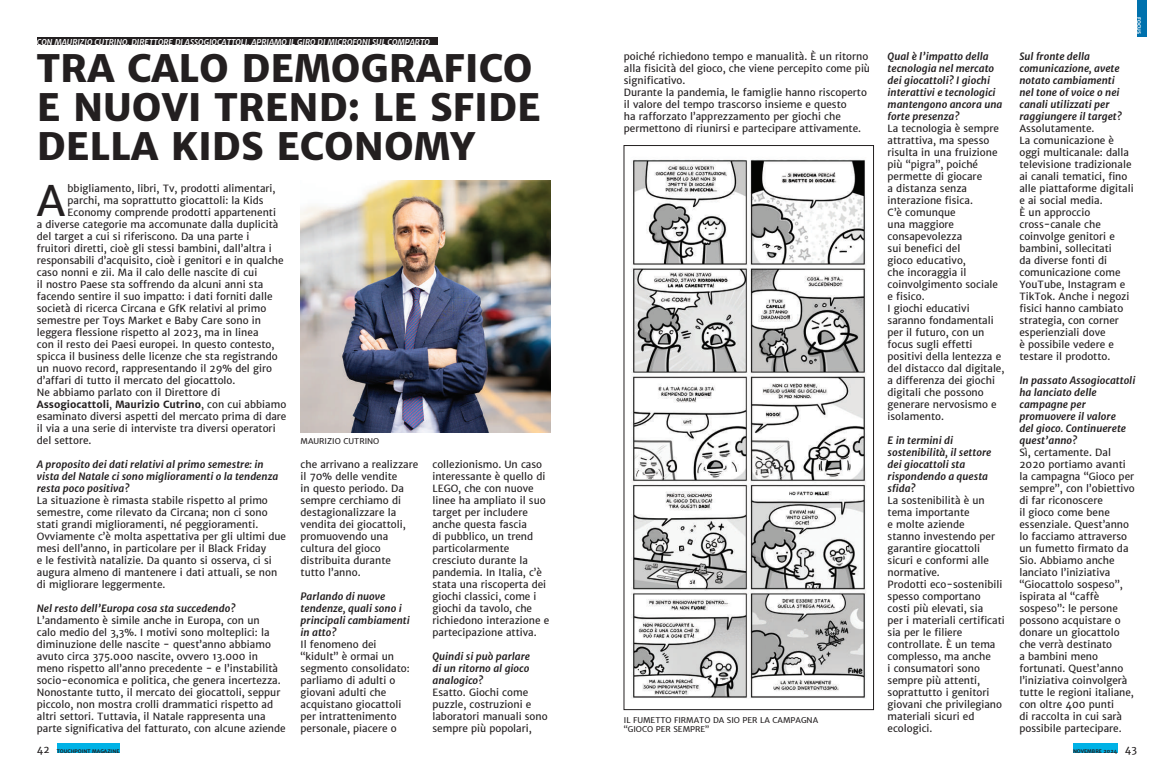
<style>
.page{position:relative;width:1174px;height:780px;background:#fff}
.page>*{position:absolute;margin:0;border:0;box-sizing:border-box;transform-origin:0 0}
.t1{font:42.3px "Merriweather Sans";color:#231f20}
.t2{font:800 38px/39px "Merriweather Sans";color:#231f20}
.t3{font:10px/12px "Merriweather Sans";color:#231f20}
.t4{font:italic 700 10px/12px "Merriweather Sans";color:#231f20}
.t5{font:700 10px "Merriweather Sans";color:#231f20}
.t6{font:italic 700 8px "Merriweather Sans";color:#fff}
.t7{font:8px/9.6px "Merriweather Sans";color:#231f20}
.t8{font:700 5px "Merriweather Sans";color:#231f20}
.t9{font:700 5px "Merriweather Sans";color:#fff}
.s1{font-weight:400}
</style>
<div class="page">
<div style="left:57px;top:743px;width:63px;height:10px;background:#00b2e6"></div>
<div style="left:1073px;top:743px;width:44px;height:10px;background:#00b2e6"></div>
<div style="left:37px;top:37px;width:400px;height:8px;background:#231f20"></div>
<img style="left:631px;top:159px;width:235px;height:540px">
<div style="left:1137px;top:0;width:10px;height:37px;background:#0071ad"></div>
<img style="left:300px;top:180px;width:250px;height:252px">
<p class="t6" style="left:37px;top:36px;width:394px">CON MAURIZIO CUTRINO, DIRETTORE DI ASSOGIOCATTOLI, APRIAMO IL GIRO DI MICROFONI SUL COMPARTO</p>
<h2 class="t2" style="left:37px;top:49px;width:505px">TRA CALO DEMOGRAFICO<br>E NUOVI TREND: LE SFIDE<br>DELLA KIDS ECONOMY</h2>
<h1 class="t1" style="left:36px;top:173px;width:31px">A</h1>
<p class="t3" style="left:68px;top:182px;width:209px">bbigliamento, libri, Tv, prodotti alimentari,</p>
<p class="t3" style="left:68px;top:194px;width:197px">parchi, ma soprattutto giocattoli: la Kids</p>
<p class="t3" style="left:68px;top:206px;width:210px">Economy comprende prodotti appartenenti</p>
<p class="t3" style="left:37px;top:218px;width:243px">a diverse categorie ma accomunate dalla duplicità</p>
<p class="t3" style="left:37px;top:230px;width:214px">del target a cui si riferiscono. Da una parte i</p>
<p class="t3" style="left:37px;top:242px;width:236px">fruitori diretti, cioè gli stessi bambini, dall’altra i</p>
<p class="t3" style="left:37px;top:254px;width:248px">responsabili d’acquisito, cioè i genitori e in qualche</p>
<p class="t3" style="left:37px;top:266px;width:222px">caso nonni e zii. Ma il calo delle nascite di cui</p>
<p class="t3" style="left:37px;top:278px;width:228px">il nostro Paese sta soffrendo da alcuni anni sta</p>
<p class="t3" style="left:37px;top:290px;width:237px">facendo sentire il suo impatto: i dati forniti dalle</p>
<p class="t3" style="left:37px;top:302px;width:231px">società di ricerca Circana e GfK relativi al primo</p>
<p class="t3" style="left:37px;top:314px;width:226px">semestre per Toys Market e Baby Care sono in</p>
<p class="t3" style="left:37px;top:326px;width:223px">leggera flessione rispetto al 2023, ma in linea</p>
<p class="t3" style="left:37px;top:338px;width:239px">con il resto dei Paesi europei. In questo contesto,</p>
<p class="t3" style="left:37px;top:350px;width:242px">spicca il business delle licenze che sta registrando</p>
<p class="t3" style="left:37px;top:362px;width:236px">un nuovo record, rappresentando il 29% del giro</p>
<p class="t3" style="left:37px;top:374px;width:200px">d’affari di tutto il mercato del giocattolo.</p>
<p class="t3" style="left:37px;top:386px;width:185px">Ne abbiamo parlato con il Direttore di</p>
<p class="t5" style="left:37px;top:398px;width:251px">Assogiocattoli<span class="s1">,</span> Maurizio Cutrino<span class="s1">, con cui abbiamo</span></p>
<p class="t3" style="left:37px;top:410px;width:251px">esaminato diversi aspetti del mercato prima di dare</p>
<p class="t3" style="left:37px;top:422px;width:240px">il via a una serie di interviste tra diversi operatori</p>
<p class="t3" style="left:37px;top:434px;width:56px">del settore.</p>
<p class="t4" style="left:37px;top:458px;width:243px">A proposito dei dati relativi al primo semestre: in vista del Natale ci sono miglioramenti o la tendenza resta poco positiva?</p>
<p class="t3" style="left:37px;top:494px;width:251px">La situazione è rimasta stabile rispetto al primo semestre, come rilevato da Circana; non ci sono stati grandi miglioramenti, né peggioramenti.<br>Ovviamente c’è molta aspettativa per gli ultimi due mesi dell’anno, in particolare per il Black Friday<br>e le festività natalizie. Da quanto si osserva, ci si augura almeno di mantenere i dati attuali, se non di migliorare leggermente.</p>
<p class="t4" style="left:37px;top:602px;width:200px">Nel resto dell’Europa cosa sta succedendo?</p>
<p class="t3" style="left:37px;top:614px;width:250px">L’andamento è simile anche in Europa, con un<br>calo medio del 3,3%. I motivi sono molteplici: la diminuzione delle nascite - quest’anno abbiamo avuto circa 375.000 nascite, ovvero 13.000 in meno rispetto all’anno precedente - e l’instabilità socio-economica e politica, che genera incertezza.<br>Nonostante tutto, il mercato dei giocattoli, seppur piccolo, non mostra crolli drammatici rispetto ad altri settori. Tuttavia, il Natale rappresenta una parte significativa del fatturato, con alcune aziende</p>
<p class="t7" style="left:300px;top:436px;width:80px">MAURIZIO CUTRINO</p>
<p class="t3" style="left:300px;top:458px;width:119px">che arrivano a realizzare il 70% delle vendite<br>in questo periodo. Da sempre cerchiamo di destagionalizzare la vendita dei giocattoli, promuovendo una cultura del gioco distribuita durante<br>tutto l’anno.</p>
<p class="t4" style="left:300px;top:590px;width:111px">Parlando di nuove tendenze, quali sono i principali cambiamenti in atto?</p>
<p class="t3" style="left:300px;top:638px;width:111px">Il fenomeno dei “kidult” è ormai un segmento consolidato: parliamo di adulti o giovani adulti che acquistano giocattoli per intrattenimento personale, piacere o</p>
<p class="t3" style="left:432px;top:458px;width:118px">collezionismo. Un caso interessante è quello di<br>LEGO, che con nuove linee ha ampliato il suo target per includere anche questa fascia<br>di pubblico, un trend particolarmente cresciuto durante la pandemia. In Italia, c’è stata una riscoperta dei giochi classici, come i giochi da tavolo, che richiedono interazione e partecipazione attiva.</p>
<p class="t4" style="left:432px;top:650px;width:99px;text-align:justify">Quindi si può parlare di un ritorno al gioco analogico?</p>
<p class="t3" style="left:432px;top:686px;width:117px">Esatto. Giochi come puzzle, costruzioni e laboratori manuali sono sempre più popolari,</p>
<p class="t3" style="left:624px;top:50px;width:248px">poiché richiedono tempo e manualità. È un ritorno alla fisicità del gioco, che viene percepito come più significativo.<br>Durante la pandemia, le famiglie hanno riscoperto il valore del tempo trascorso insieme e questo<br>ha rafforzato l’apprezzamento per giochi che permettono di riunirsi e partecipare attivamente.</p>
<p class="t7" style="left:624px;top:715px;width:196px">IL FUMETTO FIRMATO DA SIO PER LA CAMPAGNA “GIOCO PER SEMPRE”</p>
<p class="t4" style="left:887px;top:50px;width:116px">Qual è l’impatto della tecnologia nel mercato dei giocattoli? I giochi interattivi e tecnologici mantengono ancora una forte presenza?</p>
<p class="t3" style="left:887px;top:122px;width:118px">La tecnologia è sempre attrattiva, ma spesso risulta in una fruizione più “pigra”, poiché permette di giocare<br>a distanza senza interazione fisica.<br>C’è comunque<br>una maggiore consapevolezza<br>sui benefici del<br>gioco educativo,<br>che incoraggia il coinvolgimento sociale e fisico.<br>I giochi educativi saranno fondamentali per il futuro, con un focus sugli effetti positivi della lentezza e del distacco dal digitale, a differenza dei giochi digitali che possono generare nervosismo e isolamento.</p>
<p class="t4" style="left:887px;top:434px;width:105px">E in termini di sostenibilità, il settore dei giocattoli sta rispondendo a questa sfida?</p>
<p class="t3" style="left:887px;top:494px;width:119px">La sostenibilità è un tema importante<br>e molte aziende<br>stanno investendo per garantire giocattoli sicuri e conformi alle normative.<br>Prodotti eco-sostenibili spesso comportano costi più elevati, sia<br>per i materiali certificati sia per le filiere controllate. È un tema complesso, ma anche<br>i consumatori sono sempre più attenti, soprattutto i genitori giovani che privilegiano materiali sicuri ed ecologici.</p>
<p class="t9" style="left:1142px;top:17px;width:18px;rotate:90deg">FOCUS</p>
<p class="t4" style="left:1019px;top:50px;width:104px">Sul fronte della comunicazione, avete notato cambiamenti nel tone of voice o nei canali utilizzati per raggiungere il target?</p>
<p class="t3" style="left:1019px;top:122px;width:116px">Assolutamente.<br>La comunicazione è oggi multicanale: dalla televisione tradizionale ai canali tematici, fino alle piattaforme digitali e ai social media.<br>È un approccio cross-canale che coinvolge genitori e bambini, sollecitati<br>da diverse fonti di comunicazione come<br>YouTube, Instagram e<br>TikTok. Anche i negozi fisici hanno cambiato strategia, con corner esperienziali dove<br>è possibile vedere e testare il prodotto.</p>
<p class="t4" style="left:1019px;top:374px;width:117px">In passato Assogiocattoli ha lanciato delle campagne per promuovere il valore<br>del gioco. Continuerete quest’anno?</p>
<p class="t3" style="left:1019px;top:446px;width:117px">Sì, certamente. Dal<br>2020 portiamo avanti la campagna “Gioco per sempre”, con l’obiettivo di far riconoscere<br>il gioco come bene essenziale. Quest’anno lo facciamo attraverso un fumetto firmato da<br>Sio. Abbiamo anche lanciato l’iniziativa “Giocattolo sospeso”, ispirata al “caffè sospeso”: le persone possono acquistare o donare un giocattolo che verrà destinato<br>a bambini meno fortunati. Quest’anno l’iniziativa coinvolgerà tutte le regioni italiane, con oltre 400 punti<br>di raccolta in cui sarà possibile partecipare.</p>
<p class="t3" style="left:37px;top:743px;width:14px">42</p>
<p class="t3" style="left:1125px;top:743px;width:14px">43</p>
<p class="t8" style="left:57px;top:747px;width:64px">TOUCHPOINT MAGAZINE</p>
<p class="t8" style="left:1073px;top:747px;width:46px">NOVEMBRE 2024</p>
</div>
